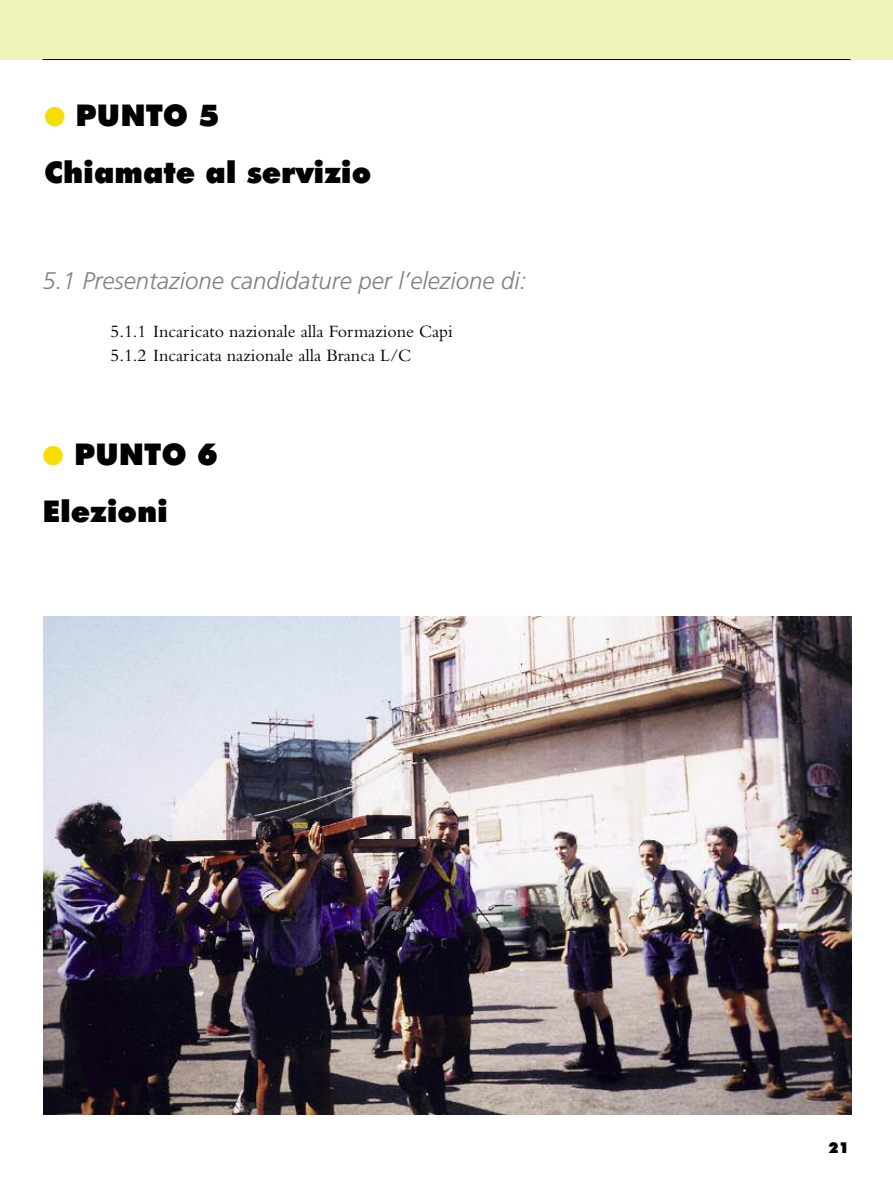
<style>
.page{position:relative;width:893px;height:1191px;background:#fff}
.page>*{position:absolute;margin:0;border:0;box-sizing:border-box;transform-origin:0 0}
.t1{font:900 30px/57.2px "Futura BT";color:#000}
.t2{font:italic 300 24px "Frutiger CE";color:#808080}
.t3{font:18px/24px "Bembo";color:#000}
.t4{font:900 15px "Futura BT";color:#000}
.s1{color:#f6df00}
</style>
<div class="page">
<div style="left:0;top:0;width:893px;height:59px;background:#eff4b8"></div>
<hr style="left:43px;top:59px;width:807px;height:1px;background:#000">
<img style="left:43px;top:617px;width:808px;height:497px">
<h1 class="t1" style="left:44px;top:90px;width:329px"><span class="s1">●</span> PUNTO 5<br>Chiamate al servizio</h1>
<h2 class="t2" style="left:43px;top:271px;width:485px">5.1 Presentazione candidature per l’elezione di:</h2>
<p class="t3" style="left:111px;top:321px;width:344px">5.1.1 Incaricato nazionale alla Formazione Capi<br>5.1.2 Incaricata nazionale alla Branca L/C</p>
<h1 class="t1" style="left:43px;top:428px;width:177px"><span class="s1">●</span> PUNTO 6<br>Elezioni</h1>
<p class="t4" style="left:828px;top:1141px;width:22px">21</p>
</div>
